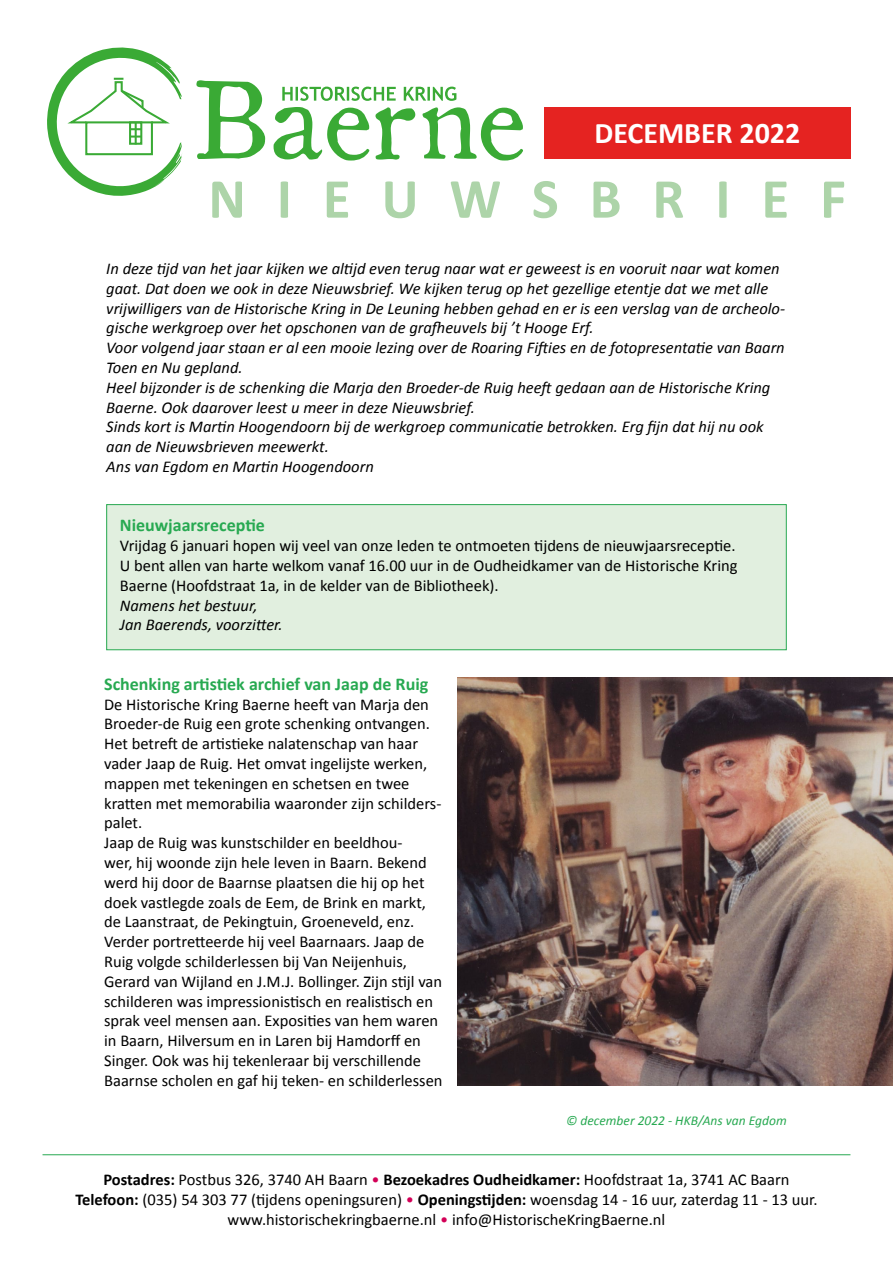
<style>
.page{position:relative;width:893px;height:1263px;background:#fff}
.page>*{position:absolute;margin:0;border:0;box-sizing:border-box;transform-origin:0 0}
.t1{font:700 57px "Calibri";letter-spacing:.54em;color:#add4a9}
.t2{font:700 30px "Calibri";color:#fff}
.t3{font:700 18px "Calibri";color:#27a951}
.t4{font:16.5px/19.8px "Calibri";color:#000;text-align:center}
.t5{font:italic 16.5px/19.8px "Calibri";color:#000}
.t6{font:italic 13.5px "Calibri";color:#27a951}
.s1{font-weight:700}
.s2{color:#d30057}
</style>
<div class="page">
<svg style="left:196px;top:80px;width:69px;height:79px"></svg>
<svg style="left:274px;top:107px;width:95px;height:54px"></svg>
<svg style="left:375px;top:107px;width:40px;height:53px"></svg>
<svg style="left:423px;top:107px;width:100px;height:54px"></svg>
<svg style="left:47px;top:47px;width:135px;height:149px"></svg>
<svg style="left:282px;top:87px;width:174px;height:14px"></svg>
<div style="left:544px;top:108px;width:306px;height:51px;background:#e52321"></div>
<hr style="left:43px;top:1154px;width:807px;height:1px;background:#27a951">
<img style="left:458px;top:678px;width:435px;height:407px">
<div style="left:107px;top:505px;width:679px;height:145px;background:#e1efdf"></div>
<div style="left:106px;top:504px;width:681px;height:146px;border:1px solid #27a951"></div>
<h2 class="t2" style="left:594px;top:112px;width:207px">DECEMBER 2022</h2>
<h1 class="t1" style="left:208px;top:158px;width:639px">NIEUWSBRIEF</h1>
<p class="t5" style="left:106px;top:258px;width:680px">In deze tijd van het jaar kijken we altijd even terug naar wat er geweest is en vooruit naar wat komen gaat. Dat doen we ook in deze Nieuwsbrief. We kijken terug op het gezellige etentje dat we met alle vrijwilligers van de Historische Kring in De Leuning hebben gehad en er is een verslag van de archeolo&shy;gische werkgroep over het opschonen van de grafheuvels bij ’t Hooge Erf.<br>Voor volgend jaar staan er al een mooie lezing over de Roaring Fifties en de fotopresentatie van Baarn Toen en Nu gepland.<br>Heel bijzonder is de schenking die Marja den Broeder-de Ruig heeft gedaan aan de Historische Kring Baerne. Ook daarover leest u meer in deze Nieuwsbrief.<br>Sinds kort is Martin Hoogendoorn bij de werkgroep communicatie betrokken. Erg fijn dat hij nu ook aan de Nieuwsbrieven meewerkt.<br>Ans van Egdom en Martin Hoogendoorn</p>
<p class="t3" style="left:120px;top:513px;width:147px">Nieuwjaarsreceptie</p>
<p class="t4" style="left:120px;top:535px;width:619px;text-align:justify">Vrijdag 6 januari hopen wij veel van onze leden te ontmoeten tijdens de nieuwjaarsreceptie.<br>U bent allen van harte welkom vanaf 16.00 uur in de Oudheidkamer van de Historische Kring Baerne (Hoofdstraat 1a, in de kelder van de Bibliotheek).</p>
<p class="t5" style="left:120px;top:594px;width:164px">Namens het bestuur,<br>Jan Baerends, voorzitter.</p>
<p class="t3" style="left:104px;top:671px;width:326px">Schenking artistiek archief van Jaap de Ruig</p>
<p class="t4" style="left:104px;top:694px;width:340px;text-align:left">De Historische Kring Baerne heeft van Marja den Broeder-de Ruig een grote schenking ontvangen.<br>Het betreft de artistieke nalatenschap van haar vader Jaap de Ruig. Het omvat ingelijste werken, mappen met tekeningen en schetsen en twee kratten met memorabilia waaronder zijn schilders&shy;palet.<br>Jaap de Ruig was kunstschilder en beeldhou-<br>wer, hij woonde zijn hele leven in Baarn. Bekend werd hij door de Baarnse plaatsen die hij op het doek vastlegde zoals de Eem, de Brink en markt, de Laanstraat, de Pekingtuin, Groeneveld, enz.<br>Verder portretteerde hij veel Baarnaars. Jaap de Ruig volgde schilderlessen bij Van Neijenhuis, Gerard van Wijland en J.M.J. Bollinger. Zijn stijl van schilderen was impressionistisch en realistisch en sprak veel mensen aan. Exposities van hem waren in Baarn, Hilversum en in Laren bij Hamdorff en Singer. Ook was hij tekenleraar bij verschillende Baarnse scholen en gaf hij teken- en schilderlessen</p>
<p class="t6" style="left:566px;top:1111px;width:222px">© december 2022 - HKB/Ans van Egdom</p>
<p class="t4" style="left:75px;top:1169px;width:744px"><span class="s1">Postadres:</span> Postbus 326, 3740 AH Baarn <span class="s2">•</span> <span class="s1">Bezoekadres Oudheidkamer:</span> Hoofdstraat 1a, 3741 AC Baarn<br><span class="s1">Telefoon:</span> (035) 54 303 77 (tijdens openingsuren) <span class="s2">•</span> <span class="s1">Openingstijden:</span> woensdag 14 - 16 uur, zaterdag 11 - 13 uur. www.historischekringbaerne.nl <span class="s2">•</span> info@HistorischeKringBaerne.nl</p>
</div>
